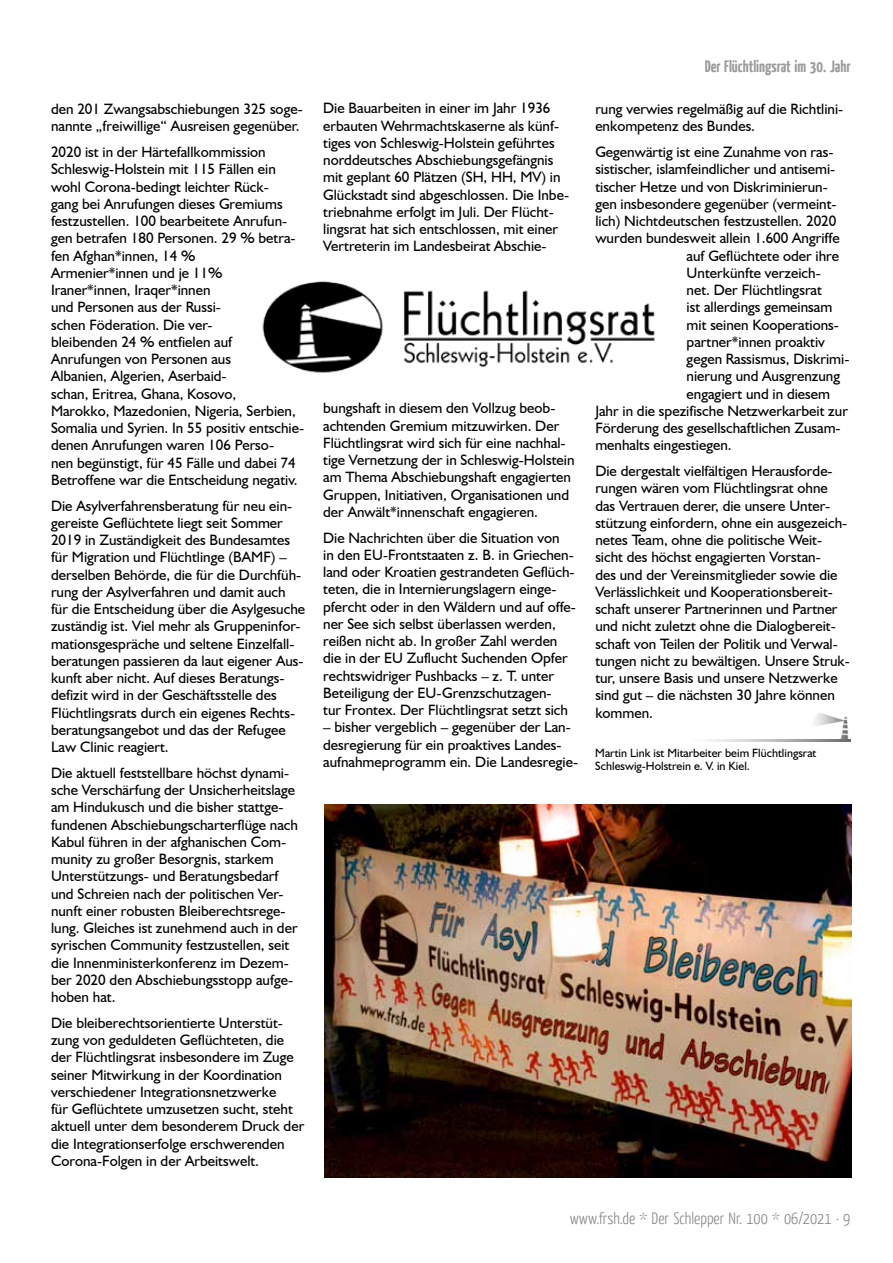
<style>
.page{position:relative;width:893px;height:1263px;background:#fff}
.page>*{position:absolute;margin:0;border:0;box-sizing:border-box;transform-origin:0 0}
.t1{font:300 16.5px "Yanone Kaffeesatz";color:#878787}
.t2{font:700 16.5px "Yanone Kaffeesatz";color:#575756}
.t3{font:15px/17.2px "Humanist 521 BT";color:#000}
.t4{font:12px/13.5px "Humanist 521 BT";color:#000}
</style>
<div class="page">
<img style="left:811px;top:713px;width:39px;height:29px">
<img style="left:709px;top:740px;width:141px;height:1px">
<img style="left:262px;top:281px;width:393px;height:92px">
<img style="left:324px;top:804px;width:527px;height:374px">
<p class="t3" style="left:51px;top:100px;width:253px">den 201 Zwangsabschiebungen 325 soge&shy;nannte „freiwillige“ Ausreisen gegenüber.</p>
<p class="t3" style="left:51px;top:143px;width:255px">2020 ist in der Härtefallkommission Schleswig-Holstein mit 115 Fällen ein wohl Corona-bedingt leichter Rück-<br>gang bei Anrufungen dieses Gremiums festzustellen. 100 bearbeitete Anrufun&shy;gen betrafen 180 Personen. 29 % betra&shy;fen Afghan*innen, 14 %<br>Armenier*innen und je 11% Iraner*innen, Iraqer*innen<br>und Personen aus der Russi-<br>schen Föderation. Die ver-<br>bleibenden 24 % entfielen auf Anrufungen von Personen aus<br>Albanien, Algerien, Aserbaid-<br>schan, Eritrea, Ghana, Kosovo,<br>Marokko, Mazedonien, Nigeria, Serbien, Somalia und Syrien. In 55 positiv entschie&shy;denen Anrufungen waren 106 Perso-<br>nen begünstigt, für 45 Fälle und dabei 74<br>Betroffene war die Entscheidung negativ.</p>
<p class="t3" style="left:51px;top:497px;width:256px">Die Asylverfahrensberatung für neu ein&shy;gereiste Geflüchtete liegt seit Sommer 2019 in Zuständigkeit des Bundesamtes für Migration und Flüchtlinge (BAMF) – derselben Behörde, die für die Durchfüh&shy;rung der Asylverfahren und damit auch für die Entscheidung über die Asylgesuche zuständig ist. Viel mehr als Gruppeninfor&shy;mationsgespräche und seltene Einzelfall&shy;beratungen passieren da laut eigener Aus&shy;kunft aber nicht. Auf dieses Beratungs&shy;defizit wird in der Geschäftsstelle des Flüchtlingsrats durch ein eigenes Rechts&shy;beratungsangebot und das der Refugee Law Clinic reagiert.</p>
<p class="t3" style="left:51px;top:764px;width:249px">Die aktuell feststellbare höchst dynami&shy;sche Verschärfung der Unsicherheitslage am Hindukusch und die bisher stattge&shy;fundenen Abschiebungscharterflüge nach Kabul führen in der afghanischen Com&shy;munity zu großer Besorgnis, starkem Unterstützungs- und Beratungsbedarf und Schreien nach der politischen Ver&shy;nunft einer robusten Bleiberechtsrege&shy;lung. Gleiches ist zunehmend auch in der syrischen Community festzustellen, seit die Innenministerkonferenz im Dezem&shy;ber 2020 den Abschiebungsstopp aufge&shy;hoben hat.</p>
<p class="t3" style="left:51px;top:1014px;width:255px">Die bleiberechtsorientierte Unterstüt&shy;zung von geduldeten Geflüchteten, die der Flüchtlingsrat insbesondere im Zuge seiner Mitwirkung in der Koordination verschiedener Integrationsnetzwerke<br>für Geflüchtete umzusetzen sucht, steht aktuell unter dem besonderem Druck der die Integrationserfolge erschwerenden Corona-Folgen in der Arbeitswelt.</p>
<p class="t3" style="left:323px;top:99px;width:247px">Die Bauarbeiten in einer im Jahr 1936 erbauten Wehrmachtskaserne als künf&shy;tiges von Schleswig-Holstein geführtes norddeutsches Abschiebungsgefängnis mit geplant 60 Plätzen (SH, HH, MV) in Glückstadt sind abgeschlossen. Die Inbe&shy;triebnahme erfolgt im Juli. Der Flücht&shy;lingsrat hat sich entschlossen, mit einer Vertreterin im Landesbeirat Abschie-</p>
<p class="t3" style="left:323px;top:399px;width:253px">bungshaft in diesem den Vollzug beob&shy;achtenden Gremium mitzuwirken. Der Flüchtlingsrat wird sich für eine nachhal&shy;tige Vernetzung der in Schleswig-Holstein am Thema Abschiebungshaft engagierten Gruppen, Initiativen, Organisationen und der Anwält*innenschaft engagieren.</p>
<p class="t3" style="left:323px;top:529px;width:254px">Die Nachrichten über die Situation von<br>in den EU-Frontstaaten z. B. in Griechen&shy;land oder Kroatien gestrandeten Geflüch&shy;teten, die in Internierungslagern einge&shy;pfercht oder in den Wäldern und auf offe&shy;ner See sich selbst überlassen werden, reißen nicht ab. In großer Zahl werden die in der EU Zuflucht Suchenden Opfer rechtswidriger Pushbacks – z. T. unter Beteiligung der EU-Grenzschutzagen-<br>tur Frontex. Der Flüchtlingsrat setzt sich</p>
<p class="t3" style="left:323px;top:718px;width:256px">– bisher vergeblich – gegenüber der Lan&shy;desregierung für ein proaktives Landes&shy;aufnahmeprogramm ein. Die Landesregie-</p>
<p class="t2" style="left:705px;top:55px;width:147px">Der Flüchtlingsrat im 30. Jahr</p>
<p class="t3" style="left:595px;top:100px;width:249px">rung verwies regelmäßig auf die Richtlini&shy;enkompetenz des Bundes.</p>
<p class="t3" style="left:595px;top:143px;width:240px">Gegenwärtig ist eine Zunahme von ras-</p>
<p class="t3" style="left:595px;top:160px;width:241px">sistischer, islamfeindlicher und antisemi-</p>
<p class="t3" style="left:595px;top:178px;width:234px">tischer Hetze und von Diskriminierun-</p>
<p class="t3" style="left:595px;top:195px;width:243px">gen insbesondere gegenüber (vermeint-</p>
<p class="t3" style="left:595px;top:212px;width:243px">lich) Nichtdeutschen festzustellen. 2020</p>
<p class="t3" style="left:595px;top:229px;width:246px">wurden bundesweit allein 1.600 Angriffe</p>
<p class="t3" style="left:687px;top:247px;width:154px">auf Geflüchtete oder ihre</p>
<p class="t3" style="left:687px;top:264px;width:136px">Unterkünfte verzeich-</p>
<p class="t3" style="left:687px;top:281px;width:137px">net. Der Flüchtlingsrat</p>
<p class="t3" style="left:687px;top:298px;width:147px">ist allerdings gemeinsam</p>
<p class="t3" style="left:687px;top:316px;width:154px">mit seinen Kooperations-</p>
<p class="t3" style="left:687px;top:333px;width:140px">partner*innen proaktiv</p>
<p class="t3" style="left:687px;top:350px;width:164px">gegen Rassismus, Diskrimi-</p>
<p class="t3" style="left:687px;top:367px;width:155px">nierung und Ausgrenzung</p>
<p class="t3" style="left:687px;top:385px;width:145px">engagiert und in diesem</p>
<p class="t3" style="left:595px;top:402px;width:254px">Jahr in die spezifische Netzwerkarbeit zur</p>
<p class="t3" style="left:595px;top:419px;width:247px">Förderung des gesellschaftlichen Zusam-</p>
<p class="t3" style="left:595px;top:436px;width:138px">menhalts eingestiegen.</p>
<p class="t3" style="left:595px;top:462px;width:256px">Die dergestalt vielfältigen Herausforde&shy;rungen wären vom Flüchtlingsrat ohne das Vertrauen derer, die unsere Unter&shy;stützung einfordern, ohne ein ausgezeich&shy;netes Team, ohne die politische Weit&shy;sicht des höchst engagierten Vorstan-<br>des und der Vereinsmitglieder sowie die Verlässlichkeit und Kooperationsbereit&shy;schaft unserer Partnerinnen und Partner und nicht zuletzt ohne die Dialogbereit&shy;schaft von Teilen der Politik und Verwal&shy;tungen nicht zu bewältigen. Unsere Struk&shy;tur, unsere Basis und unsere Netzwerke sind gut – die nächsten 30 Jahre können kommen.</p>
<p class="t4" style="left:595px;top:746px;width:223px">Martin Link ist Mitarbeiter beim Flüchtlingsrat<br>Schleswig-Holstrein e. V. in Kiel.</p>
<p class="t1" style="left:570px;top:1208px;width:282px">www.frsh.de * Der Schlepper Nr. 100 * 06/2021 · 9</p>
</div>
